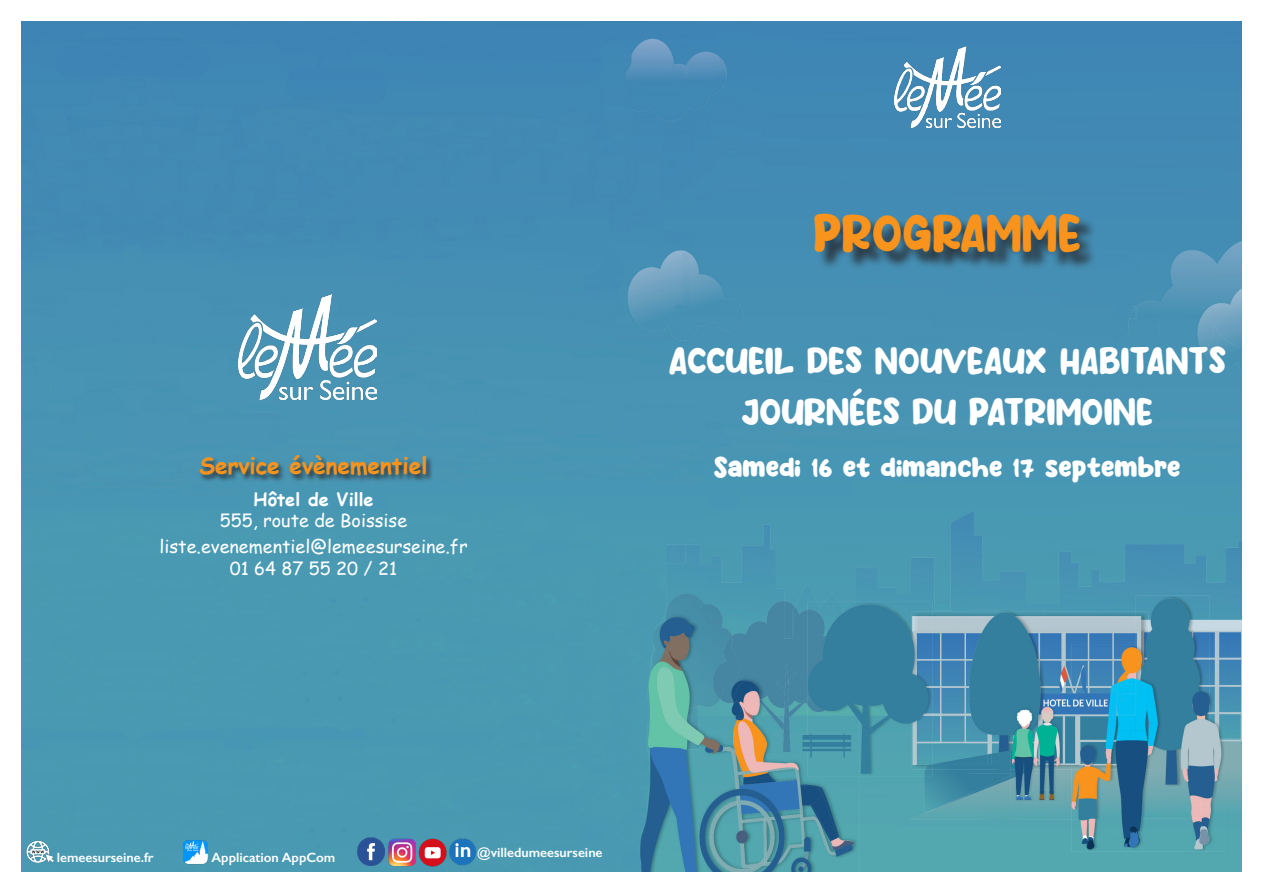
<style>
.page{position:relative;width:1263px;height:893px;background:#fff}
.page>*{position:absolute;margin:0;border:0;box-sizing:border-box;transform-origin:0 0}
.t1{font:43.5px "Purple Smile";color:#f8931d}
.t2{font:31.5px "Purple Smile";color:#fff}
.t3{font:25.5px "Purple Smile";color:#fff}
.t4{font:700 23.4px "Comic Sans MS";color:#f8931d;scale:.96 1}
.t5{font:18px "Comic Sans MS";color:#fff}
.t6{font:700 18px "Comic Sans MS";color:#fff}
.t7{font:600 13.5px "Gill Sans";color:#fff}
</style>
<div class="page">
<img style="left:21px;top:21px;width:1221px;height:851px">
<div style="left:817px;top:216px;width:281px;height:55px;background:#231f20;opacity:.75"></div>
<img style="left:894px;top:47px;width:106px;height:81px">
<img style="left:238px;top:295px;width:138px;height:105px">
<img style="left:26px;top:839px;width:29px;height:26px">
<img style="left:183px;top:839px;width:25px;height:26px">
<img style="left:418px;top:839px;width:31px;height:27px">
<img style="left:387px;top:837px;width:31px;height:31px">
<img style="left:357px;top:838px;width:28px;height:27px">
<img style="left:449px;top:839px;width:27px;height:27px">
<div style="left:199px;top:454px;width:234px;height:29px;background:#231f20;opacity:.75"></div>
<p class="t4" style="left:200px;top:449px;width:239px">Service évènementiel</p>
<p class="t6" style="left:253px;top:486px;width:122px">Hôtel de Ville</p>
<p class="t5" style="left:220px;top:507px;width:189px">555, route de Boissise</p>
<p class="t5" style="left:159px;top:533px;width:310px">liste.evenementiel@lemeesurseine.fr</p>
<p class="t5" style="left:230px;top:555px;width:169px">01 64 87 55 20 / 21</p>
<p class="t1" style="left:813px;top:198px;width:269px">PROGRAMME</p>
<p class="t2" style="left:669px;top:336px;width:559px">ACCUEIL DES NOUVEAUX HABITANTS</p>
<p class="t2" style="left:741px;top:386px;width:413px">JOURNÉES DU PATRIMOINE</p>
<p class="t3" style="left:714px;top:447px;width:468px">Samedi 16 et dimanche 17 septembre</p>
<p class="t7" style="left:57px;top:850px;width:98px">lemeesurseine.fr</p>
<p class="t7" style="left:211px;top:849px;width:125px">Application AppCom</p>
<p class="t7" style="left:477px;top:844px;width:127px">@villedumeesurseine</p>
</div>
